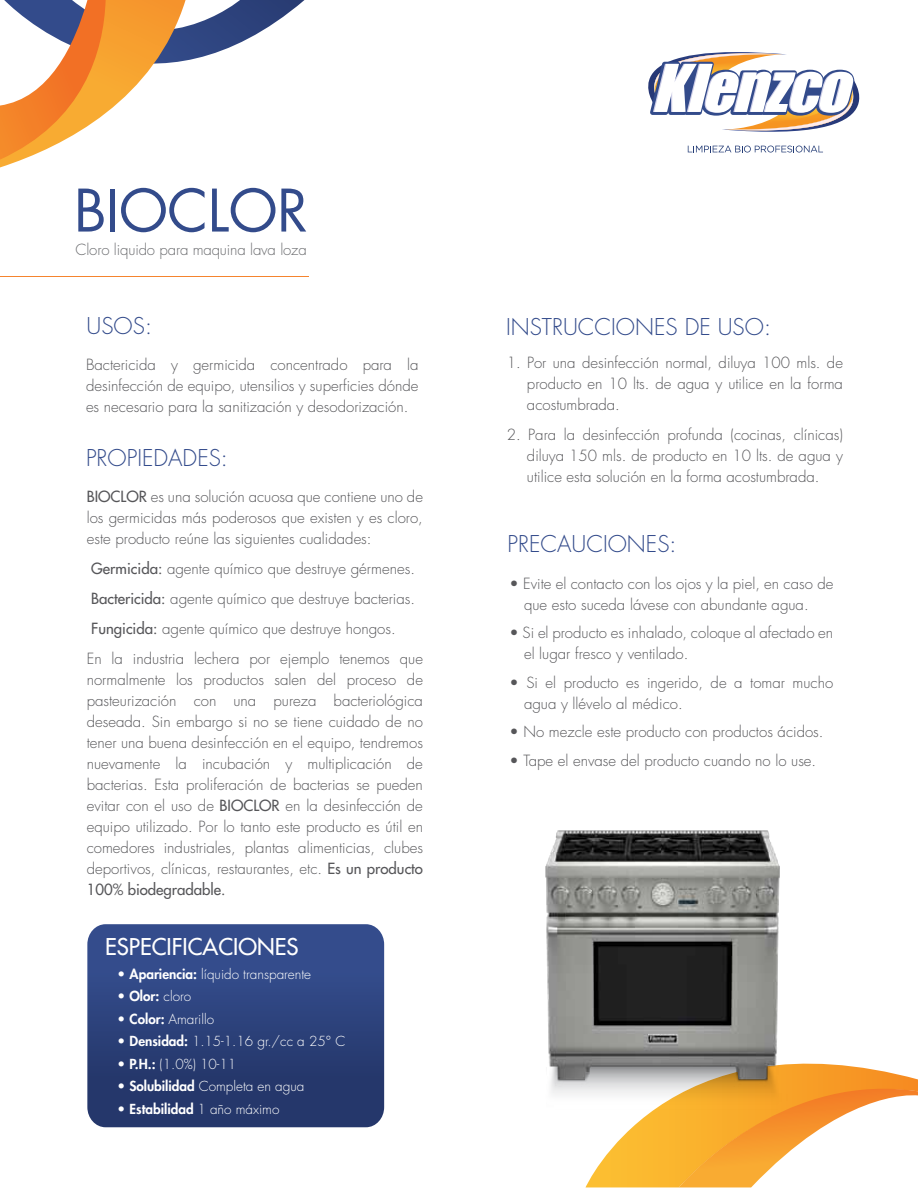
<style>
.page{position:relative;width:918px;height:1188px;background:#fff}
.page>*{position:absolute;margin:0;border:0;box-sizing:border-box;transform-origin:0 0}
.t1{font:57px "Futura Std";letter-spacing:-.01em;color:#334b8b}
.t2{font:300 22.5px "Futura Std";color:#334b8b}
.t3{font:500 22.5px "Futura Std";color:#fff}
.t4{font:300 15px/21px "Futura Std";color:#565659;text-align:justify}
.t5{font:300 15px "Futura Std";letter-spacing:-.01em;color:#6b6c6f}
.t6{font:300 13.5px "Futura Std";color:#fff}
.s1{font-weight:500}
.s2{font-weight:800}
</style>
<div class="page">
<svg style="left:648px;top:52px;width:212px;height:101px"></svg>
<hr style="left:0;top:277px;width:309px;height:1px;background:#f5842e">
<svg style="left:0;top:0;width:304px;height:167px"></svg>
<svg style="left:87px;top:924px;width:297px;height:203px;background:#2e437c"></svg>
<svg style="left:586px;top:1064px;width:332px;height:123px"></svg>
<img style="left:586px;top:1063px;width:247px;height:90px">
<img style="left:551px;top:1087px;width:92px;height:47px">
<img style="left:682px;top:1063px;width:140px;height:71px">
<img style="left:545px;top:830px;width:238px;height:257px">
<h1 class="t1" style="left:74px;top:174px;width:235px">BIOCLOR</h1>
<p class="t5" style="left:76px;top:240px;width:233px">Cloro liquido para maquina lava loza</p>
<h2 class="t2" style="left:86px;top:312px;width:67px">USOS:</h2>
<p class="t4" style="left:86px;top:355px;width:334px">Bactericida y germicida concentrado para la desinfección de equipo, utensilios y superficies dónde es necesario para la sanitización y desodorización.</p>
<h2 class="t2" style="left:86px;top:444px;width:143px">PROPIEDADES:</h2>
<p class="t4" style="left:87px;top:486px;width:338px"><span class="s1">BIOCLOR</span> es una solución acuosa que contiene uno de los germicidas más poderosos que existen y es cloro, este producto reúne las siguientes cualidades:</p>
<p class="t4" style="left:91px;top:558px;width:325px"><span class="s1">Germicida:</span> agente químico que destruye gérmenes.</p>
<p class="t4" style="left:91px;top:588px;width:325px"><span class="s1">Bactericida:</span> agente químico que destruye bacterias.</p>
<p class="t4" style="left:91px;top:618px;width:306px"><span class="s1">Fungicida:</span> agente químico que destruye hongos.</p>
<p class="t4" style="left:87px;top:648px;width:338px">En la industria lechera por ejemplo tenemos que</p>
<p class="t4" style="left:87px;top:669px;width:338px">normalmente los productos salen del proceso de pasteurización con una pureza bacteriológica deseada. Sin embargo si no se tiene cuidado de no tener una buena desinfección en el equipo, tendremos nuevamente la incubación y multiplicación de bacterias. Esta proliferación de bacterias se pueden evitar con el uso de <span class="s1">BIOCLOR</span> en la desinfección de equipo utilizado. Por lo tanto este producto es útil en comedores industriales, plantas alimenticias, clubes deportivos, clínicas, restaurantes, etc. <span class="s1">Es un producto 100% biodegradable.</span></p>
<h2 class="t3" style="left:105px;top:932px;width:195px">ESPECIFICACIONES</h2>
<p class="t6" style="left:117px;top:965px;width:196px">• <span class="s2">Apariencia:</span> líquido transparente</p>
<p class="t6" style="left:117px;top:988px;width:76px">• <span class="s2">Olor:</span> cloro</p>
<p class="t6" style="left:117px;top:1010px;width:99px">• <span class="s2">Color:</span> Amarillo</p>
<p class="t6" style="left:117px;top:1033px;width:230px">• <span class="s2">Densidad:</span> 1.15-1.16 gr./cc a 25° C</p>
<p class="t6" style="left:117px;top:1055px;width:121px">• <span class="s2">P.H.:</span> (1.0%) 10-11</p>
<p class="t6" style="left:117px;top:1078px;width:189px">• <span class="s2">Solubilidad</span> Completa en agua</p>
<p class="t6" style="left:117px;top:1100px;width:164px">• <span class="s2">Estabilidad</span> 1 año máximo</p>
<h2 class="t2" style="left:506px;top:313px;width:267px">INSTRUCCIONES DE USO:</h2>
<p class="t4" style="left:527px;top:352px;width:318px;text-indent:-20px">1. Por una desinfección normal, diluya 100 mls. de producto en 10 lts. de agua y utilice en la forma acostumbrada.</p>
<p class="t4" style="left:527px;top:424px;width:318px;text-indent:-20px">2. Para la desinfección profunda (cocinas, clínicas) diluya 150 mls. de producto en 10 lts. de agua y utilice esta solución en la forma acostumbrada.</p>
<h2 class="t2" style="left:508px;top:530px;width:171px">PRECAUCIONES:</h2>
<p class="t4" style="left:524px;top:573px;width:311px;text-indent:-15px">• Evite el contacto con los ojos y la piel, en caso de que esto suceda lávese con abundante agua.</p>
<p class="t4" style="left:524px;top:623px;width:311px;text-indent:-15px">• Si el producto es inhalado, coloque al afectado en el lugar fresco y ventilado.</p>
<p class="t4" style="left:524px;top:672px;width:311px;text-indent:-15px">• Si el producto es ingerido, de a tomar mucho agua y llévelo al médico.</p>
<p class="t4" style="left:509px;top:722px;width:316px">• No mezcle este producto con productos ácidos.</p>
<p class="t4" style="left:509px;top:750px;width:308px">• Tape el envase del producto cuando no lo use.</p>
</div>
